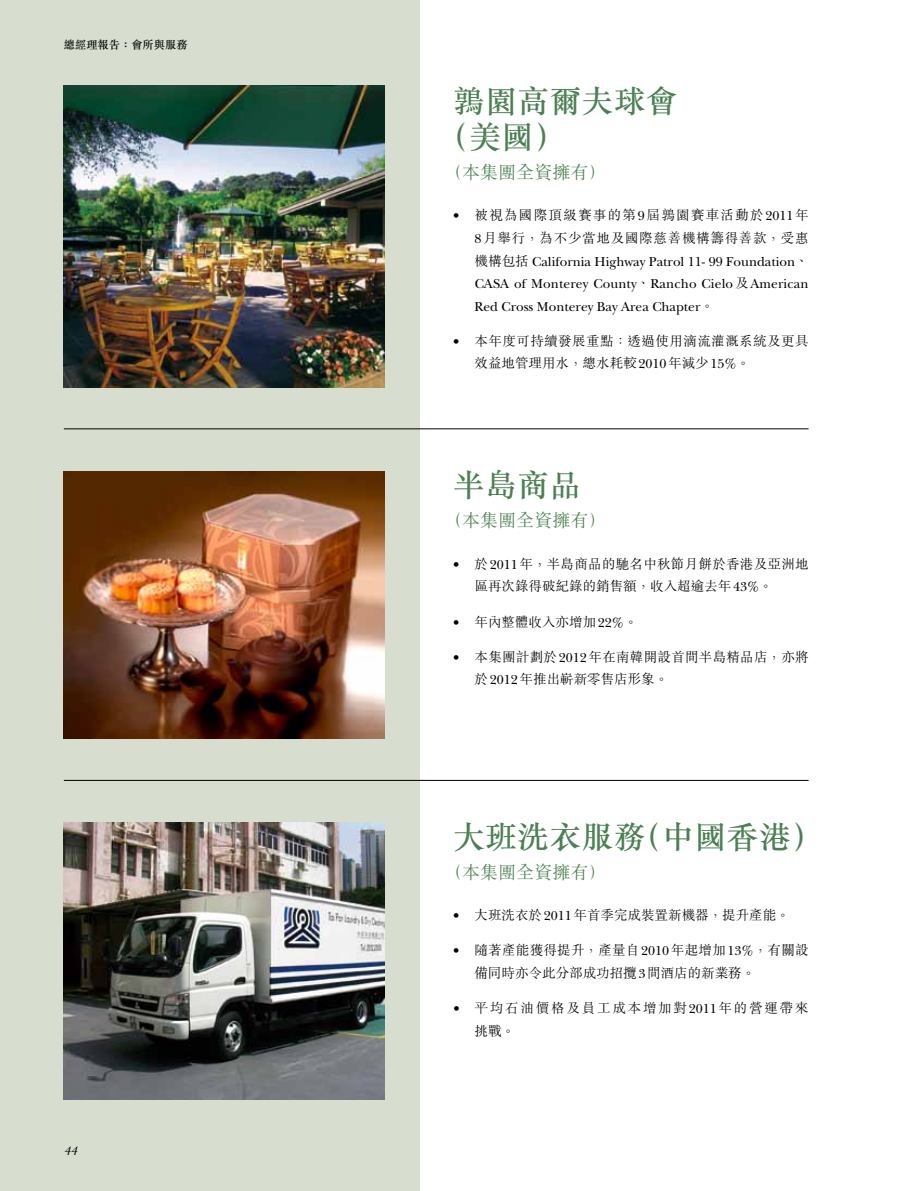
<style>
.page{position:relative;width:915px;height:1191px;background:#fff}
.page>*{position:absolute;margin:0;border:0;box-sizing:border-box;transform-origin:0 0}
.t1{font:500 31.5px/36px "M Sung HK";letter-spacing:.02em;color:#4b8053}
.t2{font:300 18px "M Sung HK";color:#4b8053}
.t3{font:300 13.5px/22.5px "M Sung HK";letter-spacing:.02em;color:#000}
.t4{font:13.5px/22.5px "New Baskerville Std";color:#000;text-align:justify}
.t5{font:300 13.5px/22.5px "M Sung HK";color:#000}
.t6{font:300 13.5px/22.5px "M Sung HK";letter-spacing:.055em;color:#000;text-align:right}
.t7{font:300 13.5px/22.5px "M Sung HK";letter-spacing:.135em;color:#000}
.t8{font:italic 12.75px "New Baskerville Std";color:#000}
.t9{font:500 11.25px "M Sung HK";color:#000}
.s1{font-family:"New Baskerville Std";font-weight:400}
.s2{font-family:"M Sung HK";font-weight:300}
</style>
<div class="page">
<div style="left:0;top:0;width:419px;height:1191px;background:#d7ddcf"></div>
<hr style="left:64px;top:780px;width:744px;height:1px;background:#000">
<hr style="left:64px;top:428px;width:744px;height:1px;background:#000">
<img style="left:64px;top:822px;width:320px;height:277px">
<img style="left:64px;top:85px;width:320px;height:302px">
<img style="left:64px;top:471px;width:320px;height:267px">
<p class="t9" style="left:64px;top:37px;width:125px">總經理報告：會所與服務</p>
<p class="t8" style="left:64px;top:1143px;width:15px">44</p>
<h1 class="t1" style="left:437px;top:82px;width:242px;text-indent:16px">鶉園高爾夫球會（美國）</h1>
<h2 class="t2" style="left:444px;top:160px;width:163px">（本集團全資擁有）</h2>
<p class="t6" style="left:453px;top:203px;width:357px"><span class="s1">•</span> 被視為國際頂級賽事的第<span class="s1">9</span>屆鶉園賽車活動於<span class="s1">2011</span>年<br><span class="s1">8</span>月舉行，為不少當地及國際慈善機構籌得善款，受惠</p>
<p class="t4" style="left:474px;top:250px;width:335px"><span class="s2">機構包括</span> California Highway Patrol 11- 99 Foundation<span class="s2">、</span>CASA of Monterey County<span class="s2">、</span>Rancho Cielo<span class="s2">及</span>American Red Cross Monterey Bay Area Chapter<span class="s2">。</span></p>
<p class="t3" style="left:474px;top:329px;width:335px;text-indent:-21px"><span class="s1">•</span> 本年度可持續發展重點：透過使用滴流灌溉系統及更具效益地管理用水，總水耗較<span class="s1">2010</span>年減少<span class="s1">15%</span>。</p>
<h1 class="t1" style="left:453px;top:466px;width:129px">半島商品</h1>
<h2 class="t2" style="left:444px;top:508px;width:163px">（本集團全資擁有）</h2>
<p class="t3" style="left:474px;top:552px;width:335px;text-indent:-21px"><span class="s1">•</span> 於<span class="s1">2011</span>年，半島商品的馳名中秋節月餅於香港及亞洲地區再次錄得破紀錄的銷售額，收入超逾去年<span class="s1">43%</span>。</p>
<p class="t5" style="left:453px;top:609px;width:186px"><span class="s1">•</span> 年內整體收入亦增加<span class="s1">22%</span>。</p>
<p class="t3" style="left:474px;top:645px;width:335px;text-indent:-21px"><span class="s1">•</span> 本集團計劃於<span class="s1">2012</span>年在南韓開設首間半島精品店，亦將於<span class="s1">2012</span>年推出嶄新零售店形象。</p>
<h1 class="t1" style="left:453px;top:817px;width:371px">大班洗衣服務（中國香港）</h1>
<h2 class="t2" style="left:444px;top:859px;width:163px">（本集團全資擁有）</h2>
<p class="t5" style="left:453px;top:903px;width:338px"><span class="s1">•</span> 大班洗衣於<span class="s1">2011</span>年首季完成裝置新機器，提升產能。</p>
<p class="t5" style="left:474px;top:938px;width:335px;text-indent:-21px"><span class="s1">•</span> 隨著產能獲得提升，產量自<span class="s1">2010</span>年起增加<span class="s1">13%</span>，有關設備同時亦令此分部成功招攬<span class="s1">3</span>間酒店的新業務。</p>
<p class="t7" style="left:474px;top:996px;width:335px;text-indent:-21px"><span class="s1">•</span> 平均石油價格及員工成本增加對<span class="s1">2011</span>年的營運帶來挑戰。</p>
</div>
